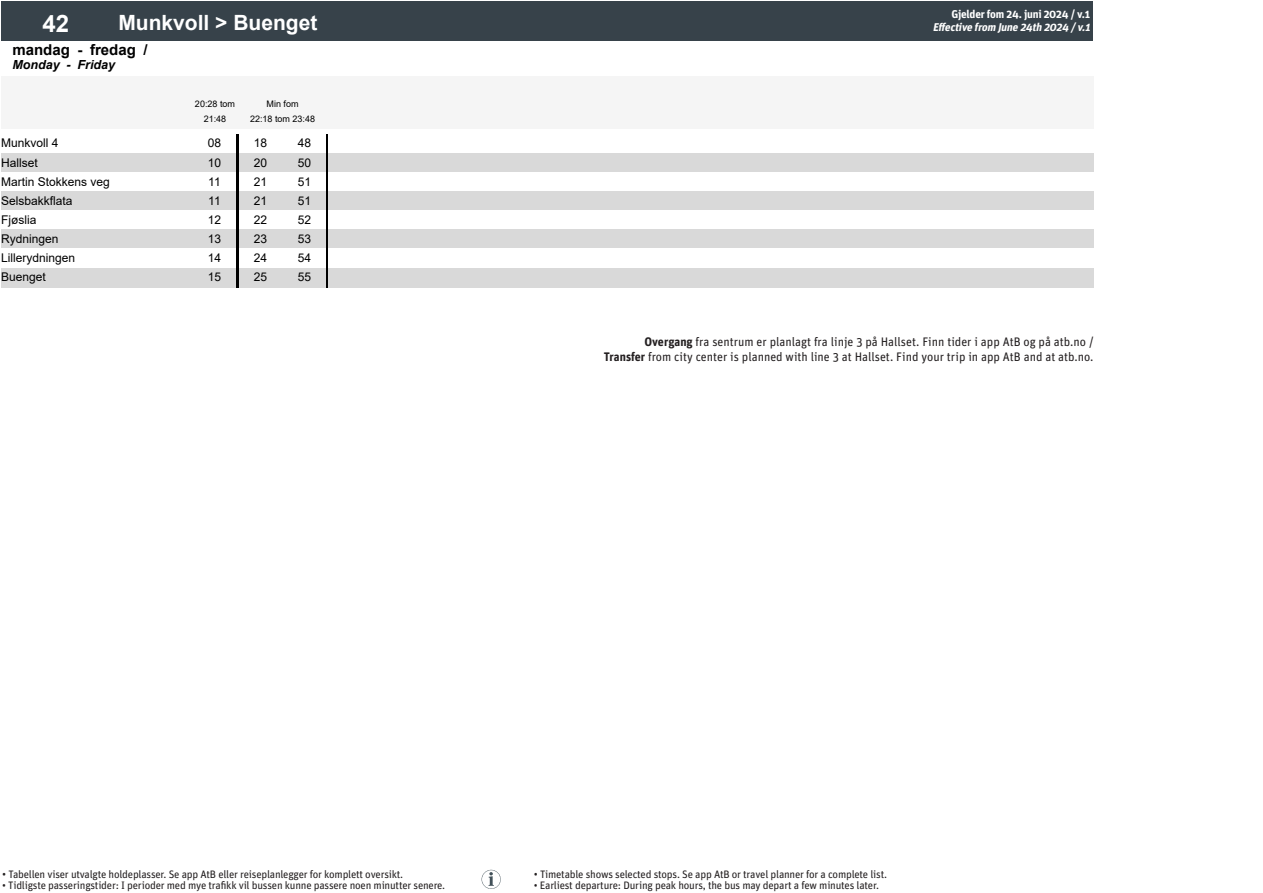
<style>
.page{position:relative;width:1263px;height:893px;background:#fff}
.page>*{position:absolute;margin:0;border:0;box-sizing:border-box;transform-origin:0 0}
.t1{font:700 24px "Arial";color:#fff}
.t2{font:700 21px "Arial";color:#fff}
.t3{font:700 15px "Arial";color:#000}
.t4{font:italic 700 12.45px "Arial";color:#000}
.t5{font:12.3px "Unit Pro";color:#231f20}
.t6{font:12px "Arial";color:#000}
.t7{font:italic 700 11.25px "Unit Pro";color:#fff}
.t8{font:700 11.25px "Unit Pro";letter-spacing:-.02em;color:#fff}
.t9{font:10.8px "Unit Pro";letter-spacing:-.02em;color:#231f20}
.t10{font:9px/14.7px "Arial";color:#000;text-align:center}
.s1{font-weight:700}
.s2{font-size:11.25px}
</style>
<div class="page">
<div style="left:1px;top:77px;width:191px;height:21px;background:#f5f5f5"></div>
<div style="left:192px;top:77px;width:46px;height:21px;background:#f5f5f5"></div>
<div style="left:238px;top:77px;width:90px;height:21px;background:#f5f5f5"></div>
<div style="left:328px;top:77px;width:45px;height:21px;background:#f5f5f5"></div>
<div style="left:373px;top:77px;width:45px;height:21px;background:#f5f5f5"></div>
<div style="left:418px;top:77px;width:45px;height:21px;background:#f5f5f5"></div>
<div style="left:463px;top:77px;width:45px;height:21px;background:#f5f5f5"></div>
<div style="left:508px;top:77px;width:45px;height:21px;background:#f5f5f5"></div>
<div style="left:553px;top:77px;width:45px;height:21px;background:#f5f5f5"></div>
<div style="left:598px;top:77px;width:45px;height:21px;background:#f5f5f5"></div>
<div style="left:643px;top:77px;width:45px;height:21px;background:#f5f5f5"></div>
<div style="left:688px;top:77px;width:45px;height:21px;background:#f5f5f5"></div>
<div style="left:733px;top:77px;width:45px;height:21px;background:#f5f5f5"></div>
<div style="left:778px;top:77px;width:45px;height:21px;background:#f5f5f5"></div>
<div style="left:823px;top:77px;width:45px;height:21px;background:#f5f5f5"></div>
<div style="left:868px;top:77px;width:45px;height:21px;background:#f5f5f5"></div>
<div style="left:913px;top:77px;width:45px;height:21px;background:#f5f5f5"></div>
<div style="left:958px;top:77px;width:45px;height:21px;background:#f5f5f5"></div>
<div style="left:1003px;top:77px;width:45px;height:21px;background:#f5f5f5"></div>
<div style="left:1048px;top:77px;width:45px;height:21px;background:#f5f5f5"></div>
<div style="left:1px;top:98px;width:191px;height:30px;background:#f5f5f5"></div>
<div style="left:192px;top:98px;width:46px;height:30px;background:#f5f5f5"></div>
<div style="left:238px;top:98px;width:90px;height:30px;background:#f5f5f5"></div>
<div style="left:328px;top:98px;width:45px;height:30px;background:#f5f5f5"></div>
<div style="left:373px;top:98px;width:45px;height:30px;background:#f5f5f5"></div>
<div style="left:418px;top:98px;width:45px;height:30px;background:#f5f5f5"></div>
<div style="left:463px;top:98px;width:45px;height:30px;background:#f5f5f5"></div>
<div style="left:508px;top:98px;width:45px;height:30px;background:#f5f5f5"></div>
<div style="left:553px;top:98px;width:45px;height:30px;background:#f5f5f5"></div>
<div style="left:598px;top:98px;width:45px;height:30px;background:#f5f5f5"></div>
<div style="left:643px;top:98px;width:45px;height:30px;background:#f5f5f5"></div>
<div style="left:688px;top:98px;width:45px;height:30px;background:#f5f5f5"></div>
<div style="left:733px;top:98px;width:45px;height:30px;background:#f5f5f5"></div>
<div style="left:778px;top:98px;width:45px;height:30px;background:#f5f5f5"></div>
<div style="left:823px;top:98px;width:45px;height:30px;background:#f5f5f5"></div>
<div style="left:868px;top:98px;width:45px;height:30px;background:#f5f5f5"></div>
<div style="left:913px;top:98px;width:45px;height:30px;background:#f5f5f5"></div>
<div style="left:958px;top:98px;width:45px;height:30px;background:#f5f5f5"></div>
<div style="left:1003px;top:98px;width:45px;height:30px;background:#f5f5f5"></div>
<div style="left:1048px;top:98px;width:45px;height:30px;background:#f5f5f5"></div>
<div style="left:1px;top:1px;width:109px;height:40px;background:#37424a"></div>
<div style="left:110px;top:1px;width:983px;height:40px;background:#37424a"></div>
<div style="left:1px;top:153px;width:1092px;height:19px;background:#d9d9d9"></div>
<div style="left:1px;top:191px;width:1092px;height:20px;background:#d9d9d9"></div>
<div style="left:1px;top:230px;width:1092px;height:19px;background:#d9d9d9"></div>
<div style="left:1px;top:268px;width:1092px;height:19px;background:#d9d9d9"></div>
<svg style="left:326px;top:134px;width:2px;height:57px"></svg>
<hr style="left:326px;top:191px;width:2px;height:20px;background:#000">
<svg style="left:236px;top:134px;width:3px;height:153px"></svg>
<svg style="left:326px;top:211px;width:2px;height:76px"></svg>
<svg style="left:482px;top:870px;width:19px;height:19px"></svg>
<p class="t1" style="left:42px;top:6px;width:28px">42</p>
<p class="t2" style="left:118px;top:8px;width:201px">Munkvoll &gt; Buenget</p>
<p class="t3" style="left:12px;top:39px;width:137px">mandag - fredag /</p>
<p class="t4" style="left:12px;top:56px;width:104px">Monday - Friday</p>
<p class="t10" style="left:195px;top:96px;width:42px">20:28 tom<br>21:48</p>
<p class="t10" style="left:250px;top:96px;width:67px">Min fom<br>22:18 tom 23:48</p>
<p class="t6" style="left:1px;top:135px;width:59px">Munkvoll 4</p>
<p class="t6" style="left:208px;top:135px;width:15px">08</p>
<p class="t6" style="left:254px;top:135px;width:15px">18</p>
<p class="t6" style="left:298px;top:135px;width:15px">48</p>
<p class="t6" style="left:1px;top:154px;width:38px">Hallset</p>
<p class="t6" style="left:208px;top:154px;width:15px">10</p>
<p class="t6" style="left:254px;top:154px;width:15px">20</p>
<p class="t6" style="left:298px;top:154px;width:15px">50</p>
<p class="t6" style="left:1px;top:173px;width:110px">Martin Stokkens veg</p>
<p class="t6" style="left:208px;top:173px;width:14px">11</p>
<p class="t6" style="left:254px;top:173px;width:15px">21</p>
<p class="t6" style="left:298px;top:173px;width:15px">51</p>
<p class="t6" style="left:1px;top:192px;width:73px">Selsbakkflata</p>
<p class="t6" style="left:208px;top:192px;width:14px">11</p>
<p class="t6" style="left:254px;top:192px;width:15px">21</p>
<p class="t6" style="left:298px;top:192px;width:15px">51</p>
<p class="t6" style="left:1px;top:212px;width:37px">Fjøslia</p>
<p class="t6" style="left:208px;top:212px;width:15px">12</p>
<p class="t6" style="left:254px;top:212px;width:15px">22</p>
<p class="t6" style="left:298px;top:212px;width:15px">52</p>
<p class="t6" style="left:1px;top:231px;width:59px">Rydningen</p>
<p class="t6" style="left:208px;top:231px;width:15px">13</p>
<p class="t6" style="left:254px;top:231px;width:15px">23</p>
<p class="t6" style="left:298px;top:231px;width:15px">53</p>
<p class="t6" style="left:1px;top:250px;width:76px">Lillerydningen</p>
<p class="t6" style="left:208px;top:250px;width:15px">14</p>
<p class="t6" style="left:254px;top:250px;width:15px">24</p>
<p class="t6" style="left:298px;top:250px;width:15px">54</p>
<p class="t6" style="left:1px;top:269px;width:46px">Buenget</p>
<p class="t6" style="left:208px;top:269px;width:15px">15</p>
<p class="t6" style="left:254px;top:269px;width:15px">25</p>
<p class="t6" style="left:298px;top:269px;width:15px">55</p>
<p class="t8" style="left:951px;top:6px;width:140px">Gjelder fom 24. juni 2024 / v.1</p>
<p class="t7" style="left:933px;top:19px;width:161px">Effective from J une 24th 2024 /v.1</p>
<p class="t5" style="left:644px;top:333px;width:451px"><span class="s1">Overgang</span> fra sentrum er planlagt fra linje 3 på Hallset. Finn tider i app AtB og på atb.no /</p>
<p class="t5" style="left:604px;top:348px;width:491px"><span class="s1">Transfer</span> from city center is planned with line 3 at Hallset. Find your trip in app AtB and at atb.no.</p>
<p class="t9" style="left:2px;top:866px;width:403px"><span class="s2">•</span> Tabellen viser utvalgte holdeplasser. Se app AtB eller reiseplanlegger for komplett oversikt.</p>
<p class="t9" style="left:2px;top:878px;width:445px">• Tidligste passeringstider: I perioder med mye trafikk vil bussen kunne passere noen minutter senere.</p>
<p class="t9" style="left:534px;top:866px;width:355px"><span class="s2">•</span> Timetable shows selected stops. Se app AtB or travel planner for a complete list.</p>
<p class="t9" style="left:534px;top:878px;width:347px">• Earliest departure: During peak hours, the bus may depart a few minutes later.</p>
</div>
